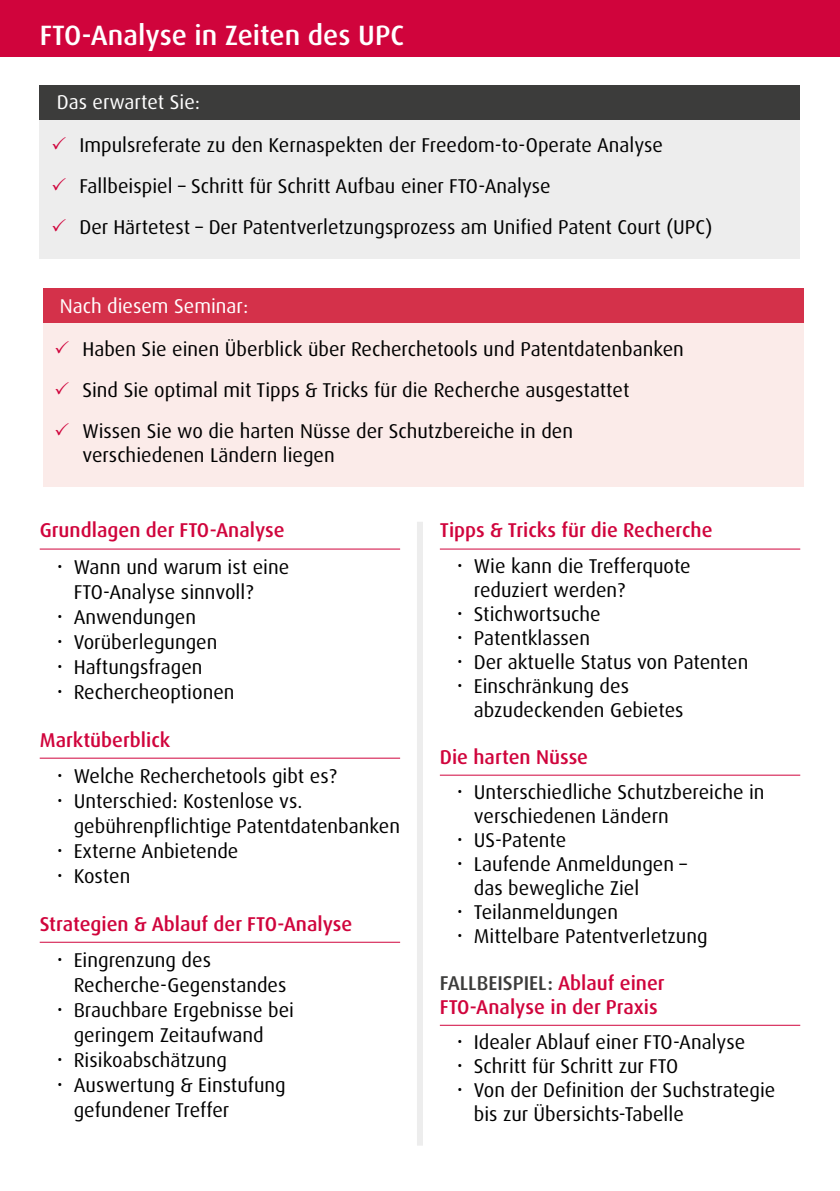
<style>
.page{position:relative;width:840px;height:1191px;background:#fff}
.page>*{position:absolute;margin:0;border:0;box-sizing:border-box;transform-origin:0 0}
.t1{font:500 28px "Dax Pro";color:#fff}
.t2{font:20px/24px "Dax Pro";color:#000}
.t3{font:500 20px/24px "Dax Pro";color:#d0043c}
.t4{font:20px "Dax Pro";color:#fff}
.s1{color:#d0043c}
.s2{color:#3c3c3b}
</style>
<div class="page">
<div style="left:43px;top:306px;width:759px;height:180px;background:#fbebe9"></div>
<div style="left:40px;top:108px;width:759px;height:151px;background:#ededed"></div>
<hr style="left:40px;top:549px;width:360px;height:1px;background:#d0043c">
<hr style="left:40px;top:758px;width:360px;height:1px;background:#d0043c">
<hr style="left:40px;top:942px;width:360px;height:1px;background:#d0043c">
<hr style="left:439px;top:549px;width:360px;height:1px;background:#d0043c">
<hr style="left:439px;top:775px;width:360px;height:1px;background:#d0043c">
<hr style="left:439px;top:1025px;width:360px;height:1px;background:#d0043c">
<div style="left:417px;top:522px;width:6px;height:623px;background:#ededed"></div>
<div style="left:0;top:0;width:839px;height:57px;background:#d0043c"></div>
<div style="left:40px;top:85px;width:759px;height:34px;background:#3c3c3b"></div>
<div style="left:43px;top:289px;width:759px;height:34px;background:#d4314a"></div>
<h1 class="t1" style="left:40px;top:18px;width:365px">FTO-Analyse in Zeiten des UPC</h1>
<p class="t4" style="left:57px;top:90px;width:145px">Das erwartet Sie:</p>
<p class="t2" style="left:51px;top:133px;width:613px"><span class="s1">✓</span> Impulsreferate zu den Kernaspekten der Freedom-to-Operate Analyse</p>
<p class="t2" style="left:51px;top:174px;width:501px"><span class="s1">✓</span> Fallbeispiel – Schritt für Schritt Aufbau einer FTO-Analyse</p>
<p class="t2" style="left:51px;top:215px;width:662px"><span class="s1">✓</span> Der Härtetest – Der Patentverletzungsprozess am Unified Patent Court (UPC)</p>
<p class="t4" style="left:60px;top:293px;width:190px">Nach diesem Seminar:</p>
<p class="t2" style="left:54px;top:337px;width:631px"><span class="s1">✓</span> Haben Sie einen Überblick über Recherchetools und Patentdatenbanken</p>
<p class="t2" style="left:54px;top:378px;width:576px"><span class="s1">✓</span> Sind Sie optimal mit Tipps &amp; Tricks für die Recherche ausgestattet</p>
<p class="t2" style="left:82px;top:419px;width:492px;text-indent:-28px"><span class="s1">✓</span> Wissen Sie wo die harten Nüsse der Schutzbereiche in den verschiedenen Ländern liegen</p>
<p class="t3" style="left:40px;top:518px;width:246px">Grundlagen der FTO-Analyse</p>
<p class="t2" style="left:74px;top:554px;width:217px;line-height:25px">Wann und warum ist eine<br>FTO-Analyse sinnvoll?<br>Anwendungen<br>Vorüberlegungen<br>Haftungsfragen<br>Rechercheoptionen</p>
<p class="t3" style="left:40px;top:727px;width:132px">Marktüberblick</p>
<p class="t2" style="left:74px;top:763px;width:327px;line-height:25px">Welche Recherchetools gibt es?<br>Unterschied: Kostenlose vs. gebührenpflichtige Patentdatenbanken<br>Externe Anbietende<br>Kosten</p>
<p class="t3" style="left:40px;top:911px;width:314px">Strategien &amp; Ablauf der FTO-Analyse</p>
<p class="t2" style="left:74px;top:947px;width:222px;line-height:25px">Eingrenzung des<br>Recherche-Gegenstandes<br>Brauchbare Ergebnisse bei geringem Zeitaufwand<br>Risikoabschätzung<br>Auswertung &amp; Einstufung gefundener Treffer</p>
<p class="t3" style="left:439px;top:518px;width:274px">Tipps &amp; Tricks für die Recherche</p>
<p class="t2" style="left:473px;top:554px;width:276px">Wie kann die Trefferquote reduziert werden?<br>Stichwortsuche<br>Patentklassen<br>Der aktuelle Status von Patenten<br>Einschränkung des abzudeckenden Gebietes</p>
<p class="t3" style="left:439px;top:744px;width:150px">Die harten Nüsse</p>
<p class="t2" style="left:473px;top:780px;width:292px">Unterschiedliche Schutzbereiche in verschiedenen Ländern<br>US-Patente<br>Laufende Anmeldungen –<br>das bewegliche Ziel<br>Teilanmeldungen<br>Mittelbare Patentverletzung</p>
<p class="t3" style="left:439px;top:970px;width:226px"><span class="s2">FALLBEISPIEL:</span> Ablauf einer<br>FTO-Analyse in der Praxis</p>
<p class="t2" style="left:473px;top:1030px;width:303px">Idealer Ablauf einer FTO-Analyse<br>Schritt für Schritt zur FTO<br>Von der Definition der Suchstrategie bis zur Übersichts-Tabelle</p>
</div>
